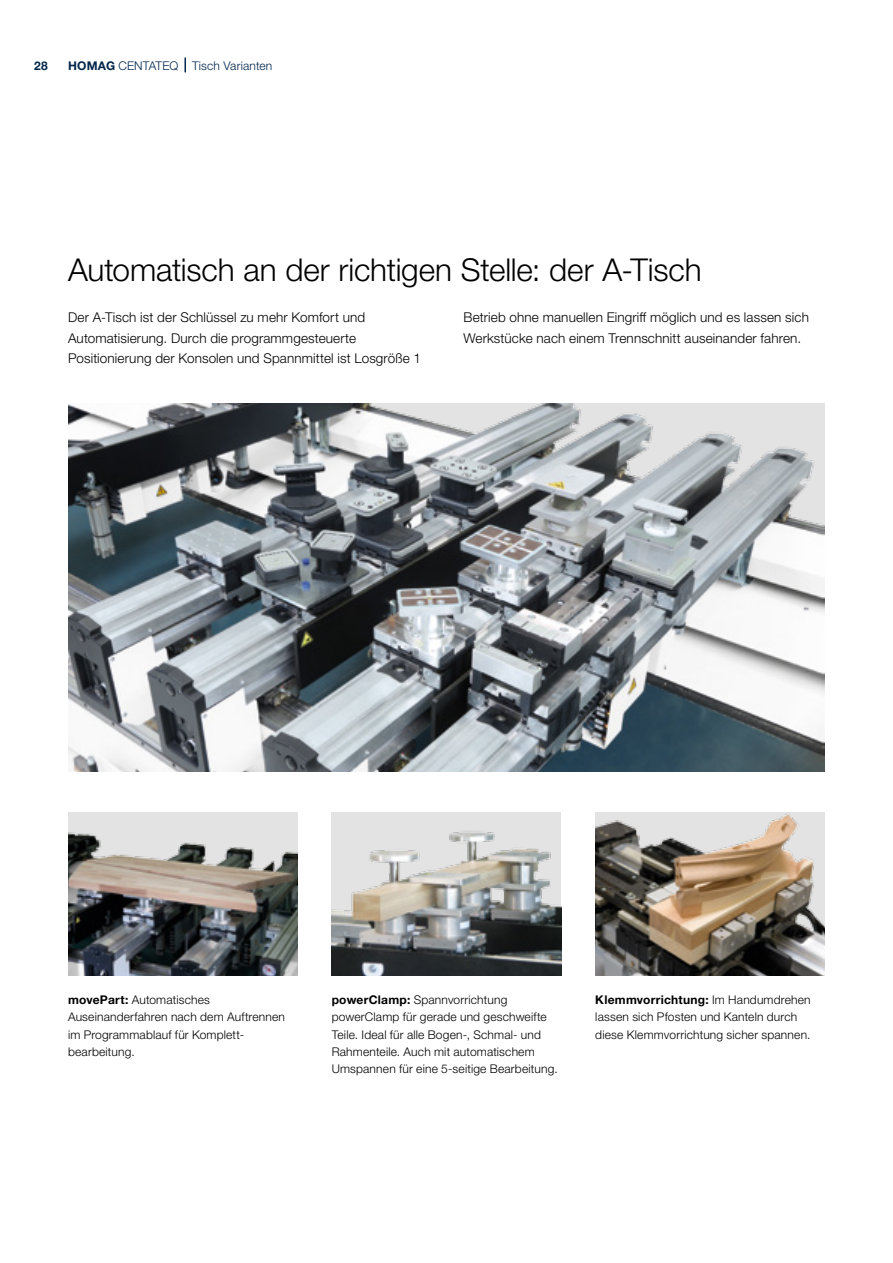
<style>
.page{position:relative;width:893px;height:1263px;background:#fff}
.page>*{position:absolute;margin:0;border:0;box-sizing:border-box;transform-origin:0 0}
._01_Headline_21pt_25{font:300 31.5px "Helvetica Neue LTW1 G";letter-spacing:-.005em;color:#000}
._03_Copy_9pt_light{font:300 13.5px/20.4px "Helvetica Neue LTW1 G";letter-spacing:.01em;color:#000}
._05_BU_8Pt_11_5Pt{font:300 12px/17.2px "Helvetica Neue LTW1 G";letter-spacing:.015em;color:#000}
.Musterseiten_Rubrike{font:300 12px "Helvetica Neue LTW1 G";letter-spacing:.015em;color:#00254b}
.t1{font:700 12px "Helvetica Neue LTW1 G";color:#00254b}
.s1{font-weight:700}
</style>
<div class="page">
<img style="left:68px;top:812px;width:230px;height:163px">
<img style="left:332px;top:812px;width:229px;height:163px">
<img style="left:68px;top:404px;width:757px;height:367px">
<img style="left:595px;top:812px;width:230px;height:163px">
<svg style="left:184px;top:58px;width:2px;height:14px"></svg>
<p class="t1" style="left:34px;top:58px;width:15px">28</p>
<p class="Musterseiten_Rubrike" style="left:68px;top:58px;width:206px"><span class="s1">HOMAG</span> CENTATEQ Tisch Varianten</p>
<p class="_01_Headline_21pt_25" style="left:68px;top:251px;width:635px">Automatisch an der richtigen Stelle: der A-Tisch</p>
<p class="_03_Copy_9pt_light" style="left:68px;top:307px;width:355px">Der A-Tisch ist der Schlüssel zu mehr Komfort und<br>Automatisierung. Durch die programmgesteuerte<br>Positionierung der Konsolen und Spannmittel ist Losgröße 1</p>
<p class="_03_Copy_9pt_light" style="left:463px;top:307px;width:347px">Betrieb ohne manuellen Eingriff möglich und es lassen sich<br>Werkstücke nach einem Trennschnitt auseinander fahren.</p>
<p class="_05_BU_8Pt_11_5Pt" style="left:332px;top:991px;width:228px"><span class="s1">powerClamp:</span> Spannvorrichtung powerClamp für gerade und geschweifte Teile. Ideal für alle Bogen-, Schmal- und Rahmenteile. Auch mit automatischem Umspannen für eine 5-seitige Bearbeitung.</p>
<p class="_05_BU_8Pt_11_5Pt" style="left:68px;top:991px;width:219px"><span class="s1">movePart:</span> Automatisches<br>Auseinanderfahren nach dem Auftrennen im Programmablauf für Komplett&shy;bearbeitung.</p>
<p class="_05_BU_8Pt_11_5Pt" style="left:595px;top:991px;width:217px"><span class="s1">Klemmvorrichtung:</span> Im Handumdrehen lassen sich Pfosten und Kanteln durch diese Klemmvorrichtung sicher spannen.</p>
</div>
